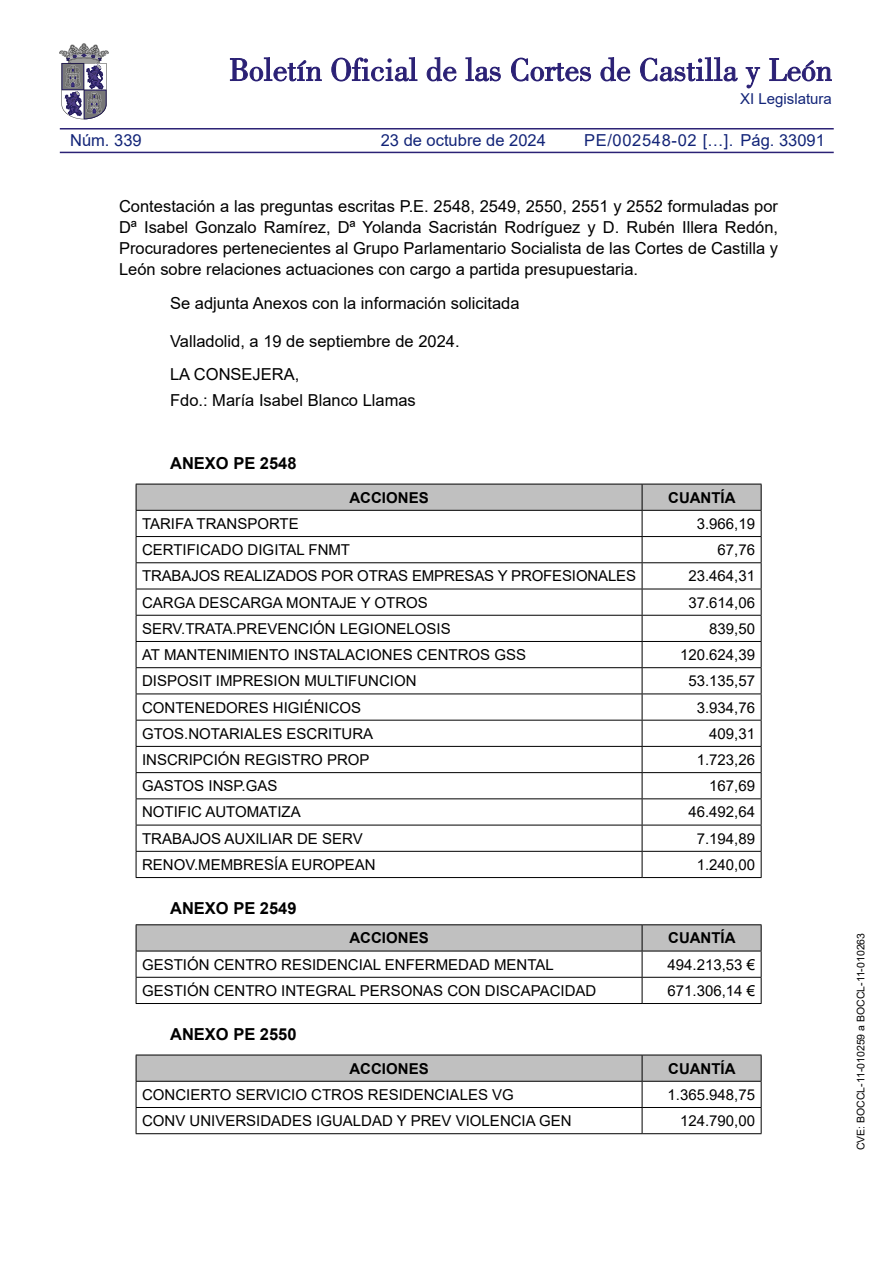
<style>
.page{position:relative;width:893px;height:1263px;background:#fff}
.page>*{position:absolute;margin:0;border:0;box-sizing:border-box;transform-origin:0 0}
.textocuerpo{font:16.5px/21px "Arial";color:#000;text-align:justify}
.textosangria{font:16.5px "Arial";color:#000}
.firmafecha{font:16.5px "Arial";color:#000}
.textosangria-2{font:700 16.5px "Arial";color:#000}
.firmafirmante{font:16.5px "Arial";color:#000}
.ordencabecera{font:16.5px "Arial";letter-spacing:.04em;color:#132477}
.t1{font:16.5px "Arial";color:#122478}
.firmaautoridad{font:16.5px "Arial";color:#000}
.textotabla{font:15px "Arial";color:#000}
.textotabla-2{font:700 15px "Arial";color:#000}
.t2{font:15px "Arial";color:#122478}
.cve{font:10.5px "Arial";color:#000}
.s1{color:#122478}
</style>
<div class="page">
<hr style="left:60px;top:152px;width:774px;height:1px;background:#2b2175">
<hr style="left:60px;top:128px;width:774px;height:1px;background:#2b2175">
<svg style="left:230px;top:57px;width:92px;height:24px"></svg>
<svg style="left:331px;top:57px;width:86px;height:24px"></svg>
<svg style="left:427px;top:57px;width:29px;height:24px"></svg>
<svg style="left:466px;top:57px;width:35px;height:24px"></svg>
<svg style="left:511px;top:58px;width:80px;height:23px"></svg>
<svg style="left:600px;top:57px;width:30px;height:24px"></svg>
<svg style="left:640px;top:57px;width:98px;height:24px"></svg>
<svg style="left:746px;top:67px;width:14px;height:21px"></svg>
<svg style="left:769px;top:58px;width:63px;height:23px"></svg>
<svg style="left:59px;top:43px;width:50px;height:76px"></svg>
<svg style="left:136px;top:484px;width:626px;height:393px"></svg>
<hr style="left:136px;top:877px;width:506px;height:1px;background:#000">
<hr style="left:642px;top:877px;width:119px;height:1px;background:#000">
<hr style="left:136px;top:924px;width:506px;height:1px;background:#000">
<hr style="left:642px;top:924px;width:119px;height:1px;background:#000">
<svg style="left:136px;top:925px;width:626px;height:78px"></svg>
<hr style="left:136px;top:1003px;width:506px;height:1px;background:#000">
<hr style="left:642px;top:1003px;width:119px;height:1px;background:#000">
<svg style="left:136px;top:1055px;width:626px;height:78px"></svg>
<hr style="left:136px;top:1133px;width:506px;height:1px;background:#000">
<hr style="left:642px;top:1133px;width:119px;height:1px;background:#000">
<p class="t1" style="left:70px;top:129px;width:73px">Núm. 339</p>
<p class="t1" style="left:381px;top:128px;width:167px">23 de octubre de 2024</p>
<p class="t2" style="left:740px;top:89px;width:93px">XI Legislatura</p>
<p class="ordencabecera" style="left:584px;top:128px;width:242px">PE/002548-02 [...]. <span class="s1">Pág. 33091</span></p>
<p class="textocuerpo" style="left:119px;top:195px;width:661px">Contestación a las preguntas escritas P.E. 2548, 2549, 2550, 2551 y 2552 formuladas por Dª Isabel Gonzalo Ramírez, Dª Yolanda Sacristán Rodríguez y D. Rubén Illera Redón, Procuradores pertenecientes al Grupo Parlamentario Socialista de las Cortes de Castilla y León sobre relaciones actuaciones con cargo a partida presupuestaria.</p>
<p class="textosangria" style="left:170px;top:291px;width:351px">Se adjunta Anexos con la información solicitada</p>
<p class="firmafecha" style="left:170px;top:329px;width:291px">Valladolid, a 19 de septiembre de 2024.</p>
<p class="firmaautoridad" style="left:170px;top:363px;width:131px">LA CONSEJERA,</p>
<p class="firmafirmante" style="left:170px;top:388px;width:247px">Fdo.: María Isabel Blanco Llamas</p>
<p class="textosangria-2" style="left:170px;top:452px;width:128px">ANEXO PE 2548</p>
<p class="textotabla-2" style="left:349px;top:487px;width:81px">ACCIONES</p>
<p class="textotabla-2" style="left:668px;top:487px;width:69px">CUANTÍA</p>
<p class="textotabla" style="left:142px;top:513px;width:158px">TARIFA TRANSPORTE</p>
<p class="textotabla" style="left:697px;top:513px;width:60px">3.966,19</p>
<p class="textotabla" style="left:142px;top:539px;width:210px">CERTIFICADO DIGITAL FNMT</p>
<p class="textotabla" style="left:718px;top:539px;width:39px">67,76</p>
<p class="textotabla" style="left:142px;top:566px;width:495px">TRABAJOS REALIZADOS POR OTRAS EMPRESAS Y PROFESIONALES</p>
<p class="textotabla" style="left:688px;top:566px;width:68px">23.464,31</p>
<p class="textotabla" style="left:142px;top:592px;width:287px">CARGA DESCARGA MONTAJE Y OTROS</p>
<p class="textotabla" style="left:688px;top:592px;width:68px">37.614,06</p>
<p class="textotabla" style="left:142px;top:618px;width:310px">SERV.TRATA.PREVENCIÓN LEGIONELOSIS</p>
<p class="textotabla" style="left:709px;top:618px;width:47px">839,50</p>
<p class="textotabla" style="left:142px;top:644px;width:385px">AT MANTENIMIENTO INSTALACIONES CENTROS GSS</p>
<p class="textotabla" style="left:680px;top:644px;width:77px">120.624,39</p>
<p class="textotabla" style="left:142px;top:671px;width:276px">DISPOSIT IMPRESION MULTIFUNCION</p>
<p class="textotabla" style="left:688px;top:671px;width:68px">53.135,57</p>
<p class="textotabla" style="left:142px;top:697px;width:221px">CONTENEDORES HIGIÉNICOS</p>
<p class="textotabla" style="left:697px;top:697px;width:60px">3.934,76</p>
<p class="textotabla" style="left:142px;top:723px;width:233px">GTOS.NOTARIALES ESCRITURA</p>
<p class="textotabla" style="left:709px;top:723px;width:47px">409,31</p>
<p class="textotabla" style="left:142px;top:749px;width:229px">INSCRIPCIÓN REGISTRO PROP</p>
<p class="textotabla" style="left:697px;top:749px;width:60px">1.723,26</p>
<p class="textotabla" style="left:142px;top:776px;width:137px">GASTOS INSP.GAS</p>
<p class="textotabla" style="left:709px;top:776px;width:47px">167,69</p>
<p class="textotabla" style="left:142px;top:802px;width:160px">NOTIFIC AUTOMATIZA</p>
<p class="textotabla" style="left:688px;top:802px;width:68px">46.492,64</p>
<p class="textotabla" style="left:142px;top:828px;width:222px">TRABAJOS AUXILIAR DE SERV</p>
<p class="textotabla" style="left:697px;top:828px;width:60px">7.194,89</p>
<p class="textotabla" style="left:142px;top:854px;width:235px">RENOV.MEMBRESÍA EUROPEAN</p>
<p class="textotabla" style="left:697px;top:854px;width:60px">1.240,00</p>
<p class="textosangria-2" style="left:170px;top:897px;width:128px">ANEXO PE 2549</p>
<p class="textotabla-2" style="left:349px;top:927px;width:81px">ACCIONES</p>
<p class="textotabla-2" style="left:668px;top:927px;width:69px">CUANTÍA</p>
<p class="textotabla" style="left:142px;top:954px;width:413px">GESTIÓN CENTRO RESIDENCIAL ENFERMEDAD MENTAL</p>
<p class="textotabla" style="left:668px;top:954px;width:89px">494.213,53 €</p>
<p class="textotabla" style="left:142px;top:980px;width:456px">GESTIÓN CENTRO INTEGRAL PERSONAS CON DISCAPACIDAD</p>
<p class="textotabla" style="left:668px;top:980px;width:89px">671.306,14 €</p>
<p class="textosangria-2" style="left:170px;top:1023px;width:128px">ANEXO PE 2550</p>
<p class="textotabla-2" style="left:349px;top:1058px;width:81px">ACCIONES</p>
<p class="textotabla-2" style="left:668px;top:1058px;width:69px">CUANTÍA</p>
<p class="textotabla" style="left:142px;top:1084px;width:373px">CONCIERTO SERVICIO CTROS RESIDENCIALES VG</p>
<p class="textotabla" style="left:668px;top:1084px;width:89px">1.365.948,75</p>
<p class="textotabla" style="left:142px;top:1110px;width:431px">CONV UNIVERSIDADES IGUALDAD Y PREV VIOLENCIA GEN</p>
<p class="textotabla" style="left:680px;top:1110px;width:77px">124.790,00</p>
<p class="cve" style="left:853px;top:1150px;width:219px;rotate:-90deg">CVE: BOCCL-11-010259 a BOCCL-11-010263</p>
</div>
